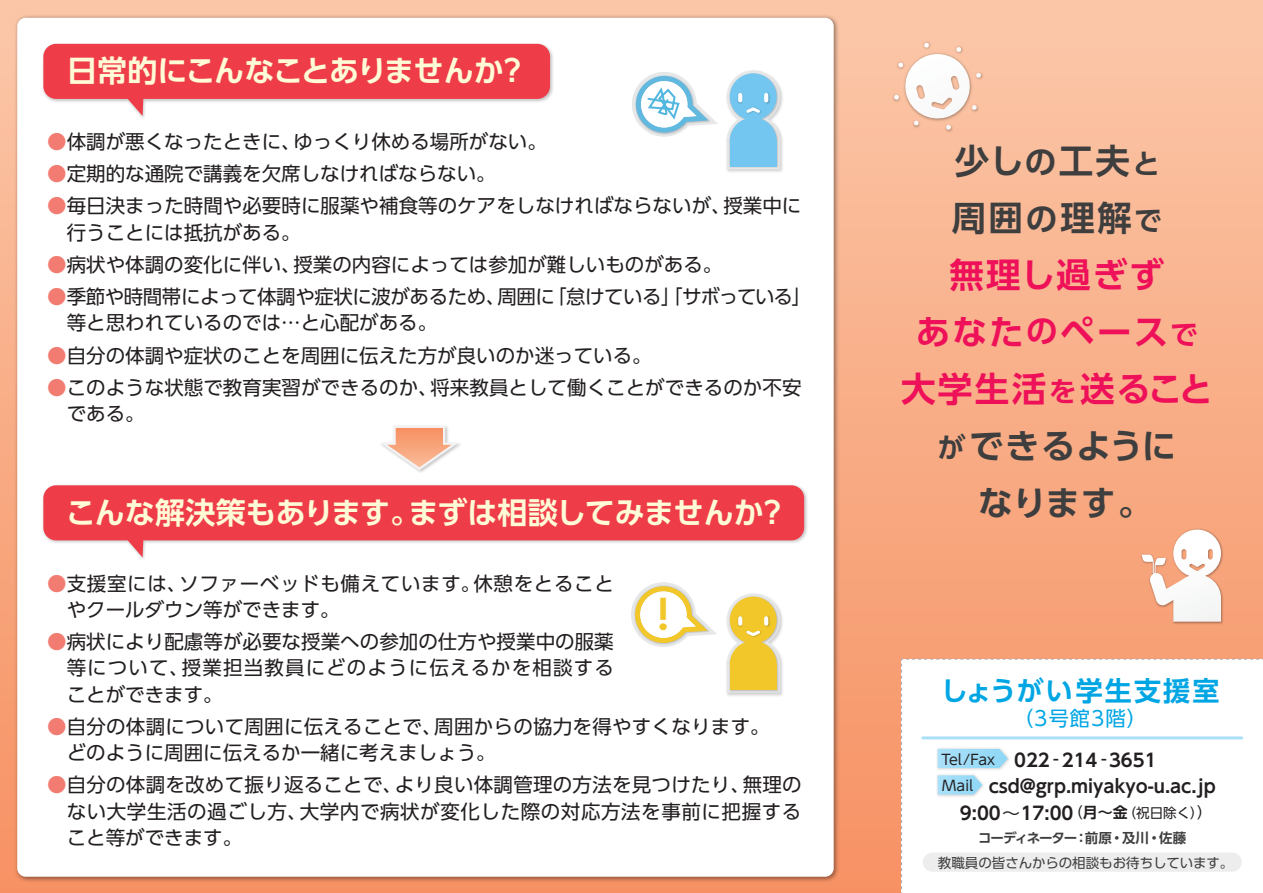
<style>
.page{position:relative;width:1263px;height:893px;background:#fff}
.page>*{position:absolute;margin:0;border:0;box-sizing:border-box;transform-origin:0 0}
.t1{font:800 45.6px "Avenir LT Std";color:#f2c729}
.t2{font:700 34.5px/57px "UD Shin Go Pro De";letter-spacing:.055em;color:#ee1059;text-align:center}
.t3{font:700 30px "UD Shin Go Pro De";letter-spacing:-.01em;color:#fffbd6}
.t4{font:700 30px "UD Shin Go Pro De";letter-spacing:-.03em;color:#fffbd6}
.t5{font:700 27px "UD Shin Go Pro De";letter-spacing:.08em;color:#00a6e4}
.t6{font:20.25px "UD Shin Go Pro";letter-spacing:.05em;color:#00a6e4}
.t7{font:19.5px/26.2px "UD Shin Go Pro";color:#231f20}
.t8{font:19.5px/26.2px "UD Shin Go Pro";letter-spacing:-.025em;color:#231f20}
.t9{font:19.5px/26.2px "UD Shin Go Pro";letter-spacing:.035em;color:#231f20}
.t10{font:700 18px/26.4px "UD Shin Go Pro De";color:#231f20}
.t11{font:13.5px "UD Shin Go Pro";letter-spacing:-.005em;color:#3e3e3f}
.t12{font:700 13.5px "UD Shin Go Pro De";letter-spacing:-.09em;color:#3e3e3f}
.s1{color:#f37c72}
.s2{color:#3e3e3f}
.s3{font-size:31.5px;color:#3e3e3f}
.s4{font-size:27.75px;color:#3e3e3f}
.s5{font-size:31.5px}
.s6{font-size:27.75px}
.s7{font-family:"UD Shin Go Pro";font-weight:400;font-size:14.25px}
.s8{font-family:"UD Shin Go Pro";font-weight:400}
.s9{font-family:"UD Shin Go Pro";font-weight:400;font-size:15px}
.s10{font-size:15px}
.s11{font-family:"UD Shin Go Pro";font-weight:400;font-size:13.5px}
</style>
<div class="page">
<div style="left:0;top:0;width:1263px;height:893px;background:linear-gradient(to bottom,#fbc7a8,#f69162)"></div>
<img style="left:12px;top:13px;width:830px;height:871px">
<div style="left:17px;top:18px;width:817px;height:859px;background:#fff;border-radius:9px"></div>
<svg style="left:381px;top:426px;width:79px;height:46px"></svg>
<img style="left:43px;top:43px;width:510px;height:75px">
<div style="left:43px;top:44px;width:507px;height:55px;background:#ee3d49;border-radius:13px"></div>
<svg style="left:125px;top:98px;width:18px;height:18px"></svg>
<img style="left:43px;top:485px;width:764px;height:74px">
<div style="left:43px;top:485px;width:761px;height:55px;background:#ee3d49;border-radius:13px"></div>
<svg style="left:125px;top:540px;width:18px;height:17px"></svg>
<svg style="left:901px;top:658px;width:362px;height:235px"></svg>
<img style="left:891px;top:40px;width:95px;height:94px">
<svg style="left:894px;top:43px;width:87px;height:87px"></svg>
<img style="left:1140px;top:528px;width:85px;height:97px">
<svg style="left:1141px;top:529px;width:80px;height:93px"></svg>
<img style="left:726px;top:85px;width:57px;height:87px">
<div style="left:727px;top:138px;width:53px;height:31px;border:6px solid #e6e7e9"></div>
<img style="left:728px;top:72px;width:51px;height:97px">
<div style="left:730px;top:73px;width:47px;height:47px;background:#72c6ef;border-radius:50%"></div>
<div style="left:730px;top:117px;width:47px;height:47px;background:#72c6ef;border-radius:50%"></div>
<div style="left:730px;top:141px;width:47px;height:25px;background:#72c6ef"></div>
<img style="left:738px;top:93px;width:32px;height:11px">
<svg style="left:738px;top:95px;width:30px;height:19px"></svg>
<img style="left:726px;top:593px;width:57px;height:103px">
<div style="left:727px;top:661px;width:53px;height:32px;border:6px solid #e6e7e9"></div>
<img style="left:728px;top:595px;width:51px;height:97px">
<div style="left:730px;top:597px;width:47px;height:47px;background:#f2c729;border-radius:50%"></div>
<div style="left:730px;top:641px;width:47px;height:47px;background:#f2c729;border-radius:50%"></div>
<div style="left:730px;top:664px;width:47px;height:25px;background:#f2c729"></div>
<img style="left:738px;top:616px;width:32px;height:11px">
<svg style="left:738px;top:618px;width:30px;height:19px"></svg>
<svg style="left:631px;top:582px;width:86px;height:65px"></svg>
<svg style="left:632px;top:72px;width:86px;height:65px"></svg>
<p class="t4" style="left:67px;top:46px;width:462px">日常的にこんなことありませんか？</p>
<p class="t7" style="left:47px;top:128px;width:501px"><span class="s1">●</span>体調が悪くなったときに、ゆっくり休める場所がない。</p>
<p class="t7" style="left:47px;top:160px;width:450px"><span class="s1">●</span>定期的な通院で講義を欠席しなければならない。</p>
<p class="t7" style="left:67px;top:192px;width:736px;text-indent:-20px"><span class="s1">●</span>毎日決まった時間や必要時に服薬や補食等のケアをしなければならないが、授業中に行うことには抵抗がある。</p>
<p class="t7" style="left:47px;top:251px;width:677px"><span class="s1">●</span>病状や体調の変化に伴い、授業の内容によっては参加が難しいものがある。</p>
<p class="t8" style="left:67px;top:283px;width:746px;text-indent:-20px"><span class="s1">●</span>季節や時間帯によって体調や症状に波があるため、周囲に「怠けている」「サボっている」等と思われているのでは…と心配がある。</p>
<p class="t7" style="left:47px;top:341px;width:606px"><span class="s1">●</span>自分の体調や症状のことを周囲に伝えた方が良いのか迷っている。</p>
<p class="t7" style="left:67px;top:374px;width:736px;text-indent:-20px"><span class="s1">●</span>このような状態で教育実習ができるのか、将来教員として働くことができるのか不安である。</p>
<p class="t3" style="left:66px;top:488px;width:723px">こんな解決策もあります。まずは相談してみませんか？</p>
<p class="t9" style="left:67px;top:569px;width:549px;text-indent:-20px"><span class="s1">●</span>支援室には、ソファーベッドも備えています。休憩をとることやクールダウン等ができます。</p>
<p class="t7" style="left:67px;top:628px;width:549px;text-align:justify;text-indent:-20px"><span class="s1">●</span>病状により配慮等が必要な授業への参加の仕方や授業中の服薬等について、授業担当教員にどのように伝えるかを相談することができます。</p>
<p class="t7" style="left:67px;top:713px;width:736px;text-indent:-20px"><span class="s1">●</span>自分の体調について周囲に伝えることで、周囲からの協力を得やすくなります。　　どのように周囲に伝えるか一緒に考えましょう。</p>
<p class="t7" style="left:67px;top:771px;width:736px;text-align:justify;text-indent:-20px"><span class="s1">●</span>自分の体調を改めて振り返ることで、より良い体調管理の方法を見つけたり、無理のない大学生活の過ごし方、大学内で病状が変化した際の対応方法を事前に把握すること等ができます。</p>
<p class="t1" style="left:656px;top:588px;width:15px">!</p>
<p class="t2" style="left:901px;top:131px;width:313px"><span class="s2">少し</span><span class="s3">の</span><span class="s2">工夫</span><span class="s4">と<br></span><span class="s2">周囲</span><span class="s3">の</span><span class="s2">理解</span><span class="s4">で<br></span>無理し過ぎず<br>あなた<span class="s5">の</span>ペース<span class="s6">で</span>大学生活<span class="s6">を</span>送ること<span class="s4">が</span><span class="s2">できるように<br>なります。</span></p>
<p class="t5" style="left:941px;top:669px;width:280px">しょうがい学生支援室</p>
<p class="t6" style="left:1013px;top:702px;width:136px">（3号館3階）</p>
<p class="t10" style="left:941px;top:746px;width:276px"><span class="s7">Tel/Fax</span> 022 <span class="s8">-</span> 214 <span class="s8">-</span>3651<br><span class="s7">Mail</span> csd@grp.miyakyo-u.ac.jp</p>
<p class="t10" style="left:960px;top:799px;width:254px">9:00<span class="s8">～</span>17:00<span class="s9">（</span><span class="s10">月～金</span><span class="s11">（祝日除く）</span><span class="s9">）</span></p>
<p class="t11" style="left:938px;top:852px;width:297px">教職員の皆さんからの相談もお待ちしています。</p>
<p class="t12" style="left:978px;top:827px;width:209px">コーディネーター：前原・及川・佐藤</p>
</div>
